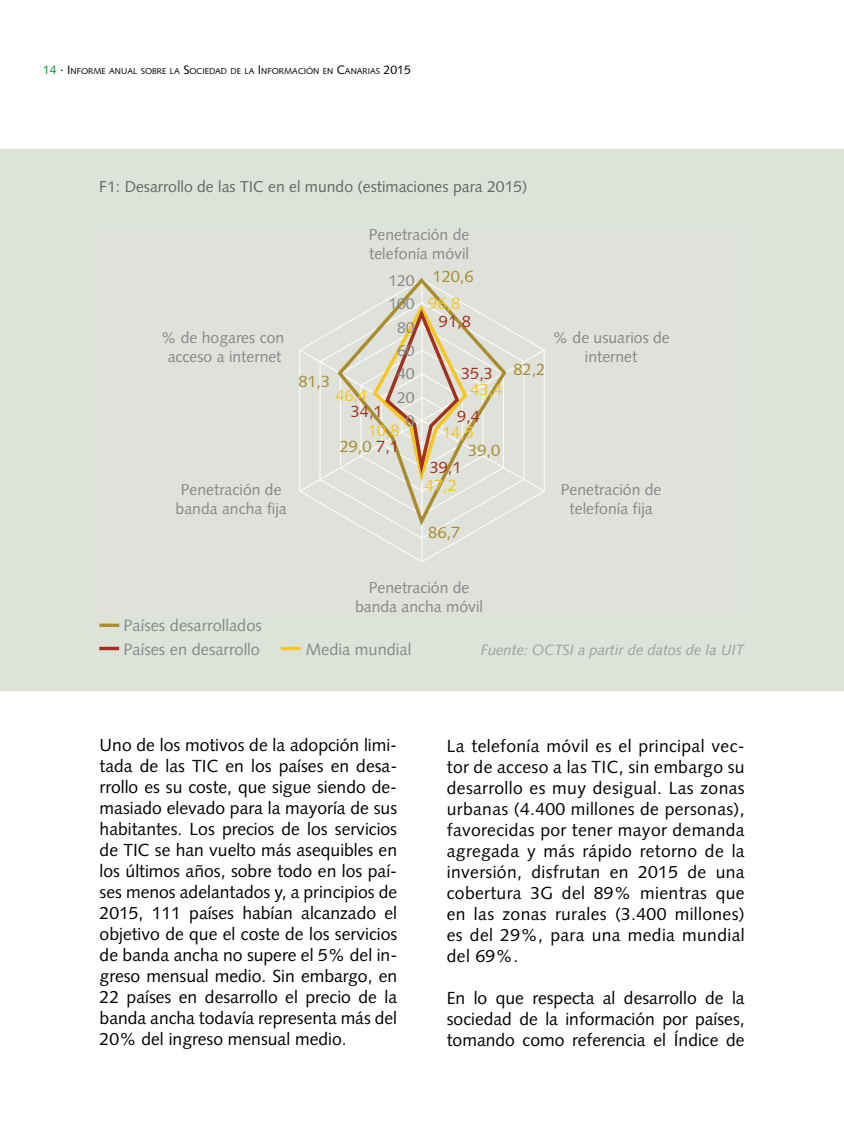
<style>
.page{position:relative;width:844px;height:1141px;background:#fff}
.page>*{position:absolute;margin:0;border:0;box-sizing:border-box;transform-origin:0 0}
.t1{font:17.5px/21px "Syntax";color:#000;text-align:justify}
.t2{font:16.45px "Syntax";color:#87878a}
.t3{font:16.45px "Syntax";color:#aa8c2f}
.t4{font:16.45px "Syntax";color:#f5c620}
.t5{font:16.45px "Syntax";color:#a2321d}
.t6{font:15.75px/18.9px "Syntax";color:#868789;text-align:center}
.t7{font:15.75px "Syntax";color:#646567}
.t8{font:italic 14.88px "Syntax";letter-spacing:-.005em;color:#9c9e9f}
.t9{font:8.58px "Syntax";color:#000}
.s1{font-size:12.25px;color:#009037}
.s2{font-size:12.25px}
.s3{color:#a2321d}
</style>
<div class="page">
<div style="left:0;top:149px;width:843px;height:542px;background:#dee3da"></div>
<hr style="left:843px;top:422px;width:1px;height:419px;background:#dee3da">
<hr style="left:99px;top:624px;width:20px;height:3px;background:#ab8c2e">
<hr style="left:281px;top:647px;width:19px;height:3px;background:#f5c721">
<hr style="left:99px;top:647px;width:20px;height:3px;background:#a3301f">
<hr style="left:421px;top:280px;width:1px;height:282px;background:#fff">
<svg style="left:340px;top:278px;width:163px;height:252px"></svg>
<svg style="left:299px;top:303px;width:245px;height:212px"></svg>
<p class="t9" style="left:43px;top:66px;width:369px"><span class="s1">14</span> <span class="s2">· I</span> NFORME ANUAL SOBRE LA <span class="s2">S</span>OCIEDAD DE LA <span class="s2">I</span> NFORMACIÓN EN <span class="s2">C</span>ANARIAS <span class="s2">2015</span></p>
<p class="t7" style="left:99px;top:177px;width:429px">F1: Desarrollo de las TI C en el mundo (estimaciones para 2015)</p>
<p class="t6" style="left:368px;top:225px;width:102px;text-align:left">Penetración de telefonía móvil</p>
<p class="t6" style="left:388px;top:271px;width:28px">120</p>
<p class="t6" style="left:388px;top:295px;width:28px">100</p>
<p class="t3" style="left:432px;top:267px;width:42px">120,6</p>
<p class="t4" style="left:428px;top:294px;width:33px">96,8</p>
<p class="t5" style="left:439px;top:311px;width:33px">91,8</p>
<p class="t6" style="left:397px;top:318px;width:19px">80</p>
<p class="t6" style="left:161px;top:329px;width:125px">% de hogares con acceso a internet</p>
<p class="t6" style="left:552px;top:329px;width:119px">% de usuarios de internet</p>
<p class="t6" style="left:397px;top:341px;width:19px">60</p>
<p class="t3" style="left:513px;top:360px;width:33px">82,2</p>
<p class="t5" style="left:461px;top:364px;width:33px">35,3</p>
<p class="t6" style="left:397px;top:364px;width:19px">40</p>
<p class="t3" style="left:298px;top:371px;width:33px">81,3</p>
<p class="t4" style="left:470px;top:380px;width:33px">43,4</p>
<p class="t4" style="left:442px;top:422px;width:33px">14,5</p>
<p class="t4" style="left:425px;top:476px;width:33px">47,2</p>
<p class="t4" style="left:335px;top:385px;width:33px">46,4</p>
<p class="t6" style="left:397px;top:388px;width:19px">20</p>
<p class="t5" style="left:351px;top:402px;width:33px">34,1</p>
<p class="t5" style="left:457px;top:406px;width:24px">9,4</p>
<p class="t6" style="left:406px;top:411px;width:10px">0</p>
<p class="t4" style="left:367px;top:420px;width:33px">10,8</p>
<p class="t3" style="left:339px;top:437px;width:61px">29,0 <span class="s3">7,1</span></p>
<p class="t3" style="left:468px;top:440px;width:33px">39,0</p>
<p class="t5" style="left:429px;top:458px;width:33px">39,1</p>
<p class="t6" style="left:175px;top:480px;width:113px">Penetración de banda ancha fija</p>
<p class="t6" style="left:560px;top:480px;width:102px">Penetración de telefonía fija</p>
<p class="t3" style="left:428px;top:523px;width:33px">86,7</p>
<p class="t2" style="left:123px;top:616px;width:140px">Países desarrollados</p>
<p class="t6" style="left:355px;top:578px;width:129px">Penetración de banda ancha móvil</p>
<p class="t2" style="left:123px;top:639px;width:138px">Países en desarrollo</p>
<p class="t2" style="left:306px;top:639px;width:107px">media mundial</p>
<p class="t8" style="left:480px;top:641px;width:265px">Fuente: OCTSI a partir de datos de la UIT</p>
<p class="t1" style="left:100px;top:734px;width:299px">U no de los motivos de la adopción limi&shy;tada de las TI C en los países en desa&shy;rrollo es su coste, que sigue siendo de&shy;masiado elevado para la mayoría de sus habitantes. Los precios de los servicios de TI C se han vuelto más asequibles en los últimos años, sobre todo en los paí&shy;ses menos adelantados y, a principios de 2015, 111 países habían alcanzado el objetivo de que el coste de los servicios de banda ancha no supere el 5% del in&shy;greso mensual medio. Sin embargo, en 22 países en desarrollo el precio de la banda ancha todavía representa más del 20% del ingreso mensual medio.</p>
<p class="t1" style="left:446px;top:736px;width:299px">La telefonía móvil es el principal vec&shy;tor de acceso a las TI C, sin embargo su desarrollo es muy desigual. Las zonas urbanas (4.400 millones de personas), favorecidas por tener mayor demanda agregada y más rápido retorno de la inversión, disfrutan en 2015 de una cobertura 3G del 89% mientras que en las zonas rurales (3.400 millones) es del 29%, para una media mundial del 69%.</p>
<p class="t1" style="left:446px;top:988px;width:299px">En lo que respecta al desarrollo de la sociedad de la información por países, tomando como referencia el Índice de</p>
</div>
